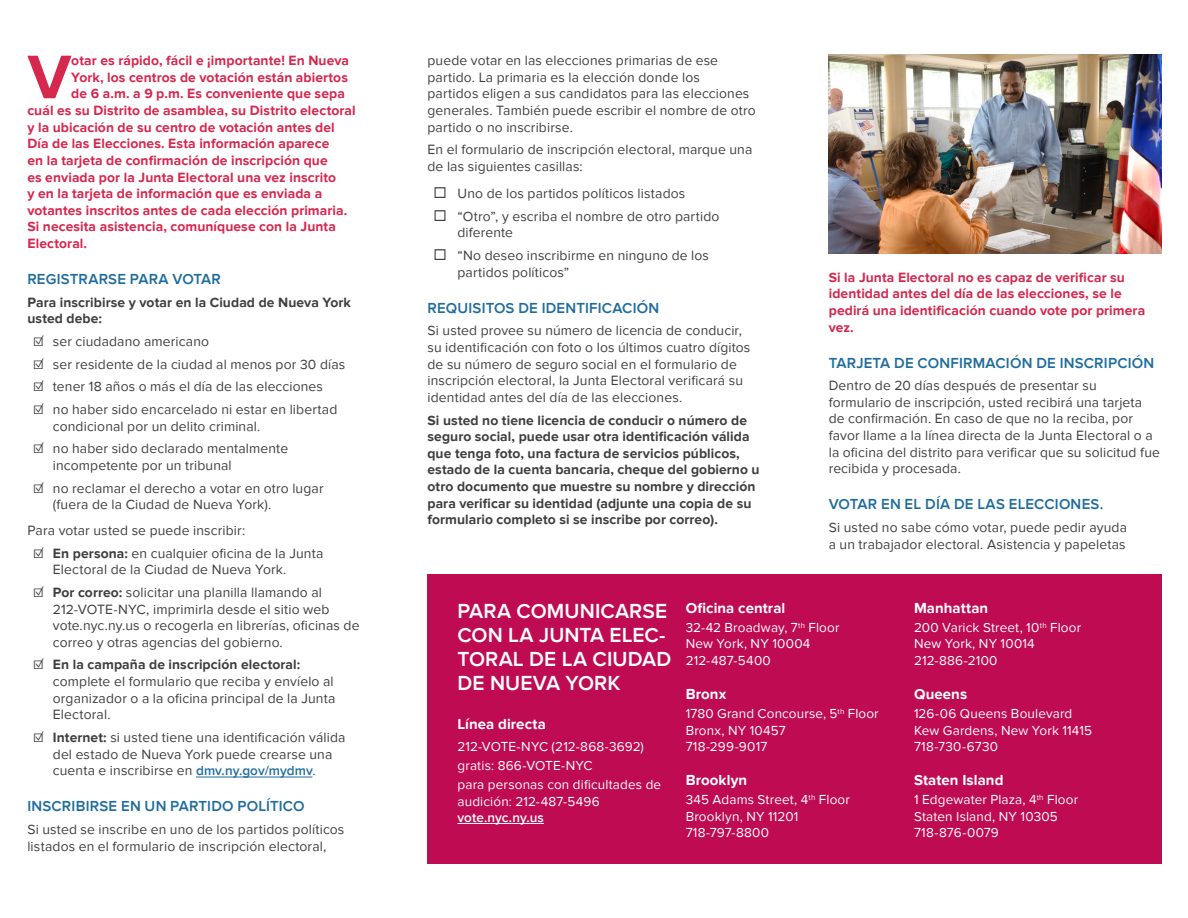
<style>
.page{position:relative;width:1188px;height:918px;background:#fff}
.page>*{position:absolute;margin:0;border:0;box-sizing:border-box;transform-origin:0 0}
.body{font:700 63.75px "Proxima Nova";color:#d6274d}
.subhead_1{font:600 21px/24px "Proxima Nova";letter-spacing:.005em;color:#fff}
.subhead_1-2{font:600 15px "Proxima Nova";letter-spacing:.01em;color:#1e6c9d}
.subhead_3{font:700 15px "Proxima Nova";letter-spacing:.005em;color:#fff}
.body-2{font:13.8px/16.6px "Proxima Nova";letter-spacing:.01em;color:#3e3e3f}
.body-3{font:700 13.8px/16.6px "Proxima Nova";letter-spacing:.005em;color:#d6274d}
.body-4{font:700 13.8px/16.6px "Proxima Nova";letter-spacing:.005em;color:#3e3e3f}
.BOE_info{font:13.5px/16.2px "Proxima Nova";letter-spacing:.015em;color:#fff}
.BOE_info-2{font:600 13.5px "Proxima Nova";color:#fff}
.s1{font-size:15px}
.s2{font-weight:700}
.s3{font-weight:600;font-size:13.5px;color:#1e6c9d}
</style>
<div class="page">
<hr style="left:196px;top:777px;width:116px;height:1px;background:#1e6c9d">
<img style="left:829px;top:54px;width:333px;height:199px">
<div style="left:428px;top:574px;width:734px;height:290px;background:#be0b51"></div>
<hr style="left:458px;top:823px;width:86px;height:1px;background:#fff">
<p class="body" style="left:28px;top:40px;width:45px">V</p>
<p class="body-3" style="left:71px;top:52px;width:279px">otar es rápido, fácil e ¡importante! En Nueva</p>
<p class="body-3" style="left:71px;top:69px;width:278px">York, los centros de votación están abiertos</p>
<p class="body-3" style="left:71px;top:86px;width:275px">de 6 a.m. a 9 p.m. Es conveniente que sepa</p>
<p class="body-3" style="left:27px;top:102px;width:330px">cuál es su Distrito de asamblea, su Distrito electoral</p>
<p class="body-3" style="left:27px;top:119px;width:309px">y la ubicación de su centro de votación antes del</p>
<p class="body-3" style="left:27px;top:136px;width:303px">Día de las Elecciones. Esta información aparece</p>
<p class="body-3" style="left:27px;top:152px;width:302px">en la tarjeta de confirmación de inscripción que</p>
<p class="body-3" style="left:27px;top:169px;width:310px">es enviada por la Junta Electoral una vez inscrito</p>
<p class="body-3" style="left:27px;top:186px;width:296px">y en la tarjeta de información que es enviada a</p>
<p class="body-3" style="left:27px;top:202px;width:321px">votantes inscritos antes de cada elección primaria.</p>
<p class="body-3" style="left:27px;top:219px;width:310px">Si necesita asistencia, comuníquese con la Junta</p>
<p class="body-3" style="left:27px;top:236px;width:61px">Electoral.</p>
<p class="subhead_1-2" style="left:27px;top:270px;width:195px">REGISTRARSE PARA VOTAR</p>
<p class="body-4" style="left:27px;top:294px;width:325px">Para inscribirse y votar en la Ciudad de Nueva York usted debe:</p>
<p class="body-2" style="left:33px;top:333px;width:177px"><span class="s1">☑</span> ser ciudadano americano</p>
<p class="body-2" style="left:33px;top:356px;width:314px"><span class="s1">☑</span> ser residente de la ciudad al menos por 30 días</p>
<p class="body-2" style="left:33px;top:379px;width:291px"><span class="s1">☑</span> tener 18 años o más el día de las elecciones</p>
<p class="body-2" style="left:53px;top:401px;width:286px;text-indent:-20px"><span class="s1">☑</span> no haber sido encarcelado ni estar en libertad condicional por un delito criminal.</p>
<p class="body-2" style="left:53px;top:441px;width:237px;text-indent:-20px"><span class="s1">☑</span> no haber sido declarado mentalmente incompetente por un tribunal</p>
<p class="body-2" style="left:53px;top:480px;width:272px;text-indent:-20px"><span class="s1">☑</span> no reclamar el derecho a votar en otro lugar (fuera de la Ciudad de Nueva York).</p>
<p class="body-2" style="left:27px;top:522px;width:219px">Para votar usted se puede inscribir:</p>
<p class="body-2" style="left:53px;top:545px;width:272px;text-indent:-20px"><span class="s1">☑</span> <span class="s2">En persona:</span> en cualquier oficina de la Junta<br>Electoral de la Ciudad de Nueva York.</p>
<p class="body-2" style="left:53px;top:584px;width:308px;text-indent:-20px"><span class="s1">☑</span> <span class="s2">Por correo:</span> solicitar una planilla llamando al 212-VOTE-NYC, imprimirla desde el sitio web vote.nyc.ny.us o recogerla en librerías, oficinas de correo y otras agencias del gobierno.</p>
<p class="body-2" style="left:53px;top:657px;width:284px;text-indent:-20px"><span class="s1">☑</span> <span class="s2">En la campaña de inscripción electoral: </span>complete el formulario que reciba y envíelo al organizador o a la oficina principal de la Junta Electoral.</p>
<p class="body-2" style="left:53px;top:729px;width:294px;text-indent:-20px"><span class="s1">☑</span> <span class="s2">Internet:</span> si usted tiene una identificación válida del estado de Nueva York puede crearse una cuenta e inscribirse en <span class="s3">dmv.ny.gov/mydmv</span>.</p>
<p class="subhead_1-2" style="left:27px;top:798px;width:279px">INSCRIBIRSE EN UN PARTIDO POLÍTICO</p>
<p class="body-2" style="left:27px;top:821px;width:319px">Si usted se inscribe en uno de los partidos políticos listados en el formulario de inscripción electoral,</p>
<p class="body-2" style="left:428px;top:52px;width:330px">puede votar en las elecciones primarias de ese partido. La primaria es la elección donde los<br>partidos eligen a sus candidatos para las elecciones generales. También puede escribir el nombre de otro partido o no inscribirse.</p>
<p class="body-2" style="left:428px;top:142px;width:326px">En el formulario de inscripción electoral, marque una de las siguientes casillas:</p>
<p class="body-2" style="left:458px;top:185px;width:229px">Uno de los partidos políticos listados</p>
<p class="body-2" style="left:458px;top:208px;width:264px">“Otro”, y escriba el nombre de otro partido diferente</p>
<p class="body-2" style="left:458px;top:247px;width:253px">“No deseo inscribirme en ninguno de los partidos políticos”</p>
<p class="subhead_1-2" style="left:428px;top:299px;width:233px">REQUISITOS DE IDENTIFICACIÓN</p>
<p class="body-2" style="left:428px;top:323px;width:324px">Si usted provee su número de licencia de conducir, su identificación con foto o los últimos cuatro dígitos de su número de seguro social en el formulario de inscripción electoral, la Junta Electoral verificará su identidad antes del día de las elecciones.</p>
<p class="body-4" style="left:428px;top:412px;width:334px">Si usted no tiene licencia de conducir o número de seguro social, puede usar otra identificación válida que tenga foto, una factura de servicios públicos, estado de la cuenta bancaria, cheque del gobierno u otro documento que muestre su nombre y dirección para verificar su identidad (adjunte una copia de su formulario completo si se inscribe por correo).</p>
<p class="body-3" style="left:829px;top:269px;width:318px">Si la Junta Electoral no es capaz de verificar su identidad antes del día de las elecciones, se le pedirá una identificación cuando vote por primera vez.</p>
<p class="subhead_1-2" style="left:829px;top:354px;width:327px">TARJETA DE CONFIRMACIÓN DE INSCRIPCIÓN</p>
<p class="body-2" style="left:829px;top:377px;width:333px">Dentro de 20 días después de presentar su formulario de inscripción, usted recibirá una tarjeta de confirmación. En caso de que no la reciba, por favor llame a la línea directa de la Junta Electoral o a la oficina del distrito para verificar que su solicitud fue recibida y procesada.</p>
<p class="subhead_1-2" style="left:829px;top:496px;width:276px">VOTAR EN EL DÍA DE LAS ELECCIONES.</p>
<p class="body-2" style="left:829px;top:519px;width:300px">Si usted no sabe cómo votar, puede pedir ayuda a un trabajador electoral. Asistencia y papeletas</p>
<p class="subhead_1" style="left:458px;top:599px;width:215px">PARA COMUNICARSE<br>CON LA JUNTA ELEC-<br>TORAL DE LA CIUDAD<br>DE NUEVA YORK</p>
<p class="subhead_3" style="left:458px;top:715px;width:90px">Línea directa</p>
<p class="BOE_info" style="left:458px;top:739px;width:188px">212-VOTE-NYC (212-868-3692)</p>
<p class="BOE_info" style="left:458px;top:758px;width:137px">gratis: 866-VOTE-NYC</p>
<p class="BOE_info" style="left:458px;top:777px;width:205px">para personas con dificultades de audición: 212-487-5496</p>
<p class="BOE_info-2" style="left:458px;top:810px;width:88px">vote.nyc.ny.us</p>
<p class="subhead_3" style="left:686px;top:599px;width:101px">Oficina central</p>
<p class="BOE_info" style="left:686px;top:620px;width:155px">32-42 Broadway, 7<sup>th</sup> Floor</p>
<p class="BOE_info" style="left:686px;top:636px;width:126px">New York, NY 10004</p>
<p class="BOE_info" style="left:686px;top:652px;width:87px">212-487-5400</p>
<p class="subhead_3" style="left:686px;top:686px;width:42px">Bronx</p>
<p class="BOE_info" style="left:686px;top:706px;width:194px">1780 Grand Concourse, 5<sup>th</sup> Floor</p>
<p class="BOE_info" style="left:686px;top:722px;width:101px">Bronx, NY 10457</p>
<p class="BOE_info" style="left:686px;top:738px;width:83px">718-299-9017</p>
<p class="subhead_3" style="left:686px;top:772px;width:63px">Brooklyn</p>
<p class="BOE_info" style="left:686px;top:792px;width:166px">345 Adams Street, 4<sup>th</sup> Floor</p>
<p class="BOE_info" style="left:686px;top:808px;width:114px">Brooklyn, NY 11201</p>
<p class="BOE_info" style="left:686px;top:824px;width:85px">718-797-8800</p>
<p class="subhead_3" style="left:914px;top:599px;width:76px">Manhattan</p>
<p class="BOE_info" style="left:914px;top:620px;width:169px">200 Varick Street, 10<sup>th</sup> Floor</p>
<p class="BOE_info" style="left:914px;top:636px;width:122px">New York, NY 10014</p>
<p class="BOE_info" style="left:914px;top:652px;width:85px">212-886-2100</p>
<p class="subhead_3" style="left:914px;top:686px;width:55px">Queens</p>
<p class="BOE_info" style="left:914px;top:706px;width:160px">126-06 Queens Boulevard</p>
<p class="BOE_info" style="left:914px;top:722px;width:180px">Kew Gardens, New York 11415</p>
<p class="BOE_info" style="left:914px;top:738px;width:86px">718-730-6730</p>
<p class="subhead_3" style="left:914px;top:772px;width:91px">Staten Island</p>
<p class="BOE_info" style="left:914px;top:792px;width:166px">1 Edgewater Plaza, 4<sup>th</sup> Floor</p>
<p class="BOE_info" style="left:914px;top:808px;width:145px">Staten Island, NY 10305</p>
<p class="BOE_info" style="left:914px;top:824px;width:86px">718-876-0079</p>
</div>
